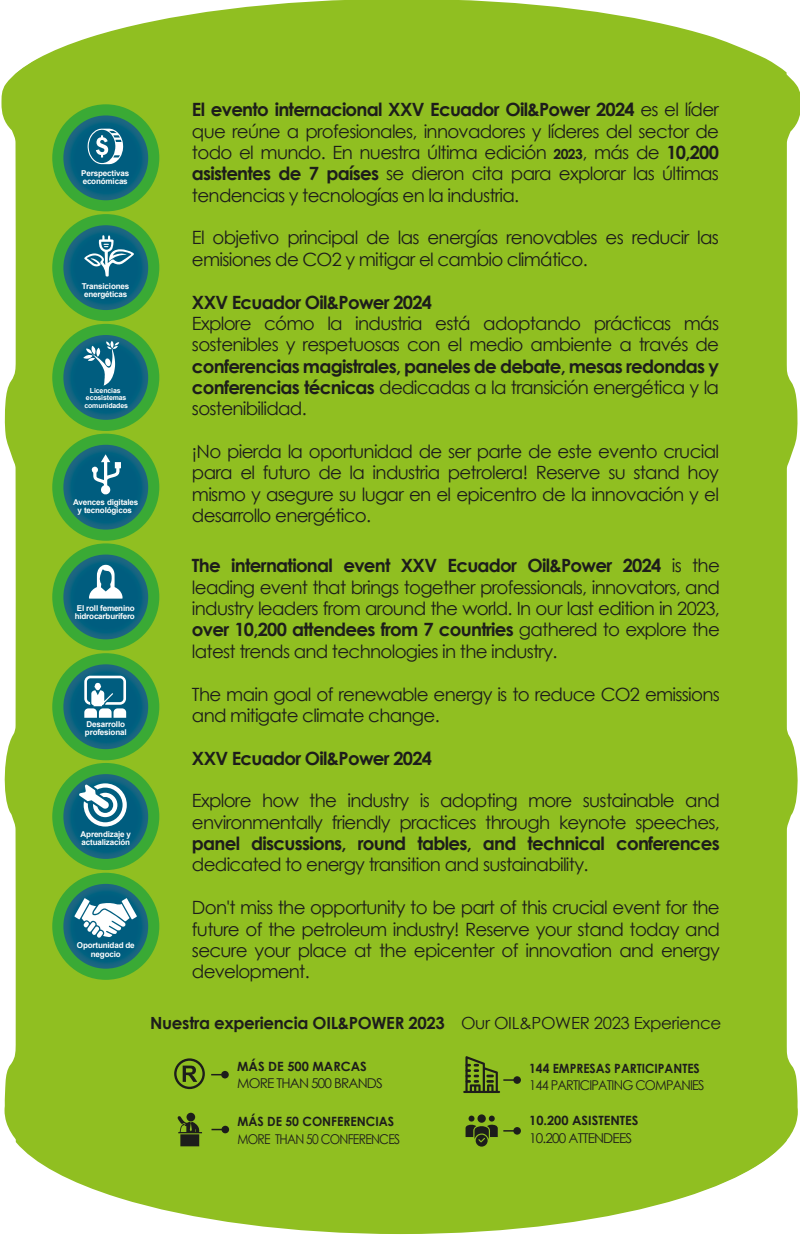
<style>
.page{position:relative;width:800px;height:1235px;background:#fff}
.page>*{position:absolute;margin:0;border:0;box-sizing:border-box;transform-origin:0 0}
.t1{font:18.3px/21.3px "Century Gothic";letter-spacing:-.04em;color:#1d1d1b;text-align:justify}
.t2{font:700 18.3px/21.3px "Century Gothic";letter-spacing:-.04em;color:#1d1d1b;text-align:justify}
.t3{font:700 16.8px "Century Gothic";letter-spacing:-.02em;color:#1d1d1b}
.t4{font:13.5px "Century Gothic";letter-spacing:-.06em;color:#1d1d1b}
.t5{font:13.5px "Century Gothic";letter-spacing:-.06em;color:#1d1d1b;scale:.94 1}
.t6{font:13.5px "Century Gothic";letter-spacing:-.06em;color:#1d1d1b;scale:.89 1}
.t7{font:700 12.75px "Century Gothic";color:#1d1d1b}
.t8{font:700 12.75px "Century Gothic";color:#1d1d1b;scale:.94 1}
.t9{font:700 12.75px "Century Gothic";color:#1d1d1b;scale:.95 1}
.t10{font:700 8.1px/8.6px "Arial";letter-spacing:-.02em;color:#fff}
.t11{font:700 7.05px/7.4px "Arial";letter-spacing:-.02em;color:#fff;text-align:center}
.s1{font-weight:700}
.s2{font-weight:700;font-size:13.8px}
.s3{font-weight:400}
</style>
<div class="page">
<div style="left:1px;top:0;width:786px;height:1232px;background:#90bf21"></div>
<svg style="left:174px;top:1058px;width:31px;height:31px"></svg>
<div style="left:221px;top:1071px;width:8px;height:7px;background:#1d1d1b;border-radius:50%"></div>
<svg style="left:211px;top:1128px;width:11px;height:2px"></svg>
<div style="left:222px;top:1125px;width:7px;height:8px;background:#1d1d1b;border-radius:50%"></div>
<svg style="left:177px;top:1116px;width:25px;height:30px"></svg>
<div style="left:186px;top:1112px;width:9px;height:9px;background:#1d1d1b;border-radius:50%"></div>
<svg style="left:466px;top:1115px;width:48px;height:31px"></svg>
<div style="left:513px;top:1127px;width:8px;height:7px;background:#1d1d1b;border-radius:50%"></div>
<svg style="left:463px;top:1056px;width:51px;height:37px;background:#6f901f"></svg>
<div style="left:513px;top:1076px;width:8px;height:7px;background:#1d1d1b;border-radius:50%"></div>
<div style="left:52px;top:543px;width:107px;height:107px;background:#3aaa35;border-radius:50%"></div>
<svg style="left:63px;top:554px;width:85px;height:85px;background:#0a627f"></svg>
<svg style="left:89px;top:564px;width:34px;height:34px"></svg>
<div style="left:52px;top:434px;width:107px;height:107px;background:#3aaa35;border-radius:50%"></div>
<svg style="left:63px;top:445px;width:85px;height:84px;background:#08617f"></svg>
<svg style="left:91px;top:454px;width:30px;height:40px"></svg>
<div style="left:52px;top:324px;width:107px;height:107px;background:#3aaa35;border-radius:50%"></div>
<svg style="left:63px;top:335px;width:85px;height:85px;background:#09617e"></svg>
<svg style="left:83px;top:341px;width:36px;height:44px;background:#40859e"></svg>
<div style="left:52px;top:214px;width:107px;height:107px;background:#3aaa35;border-radius:50%"></div>
<svg style="left:63px;top:225px;width:85px;height:85px;background:#0b627e"></svg>
<svg style="left:84px;top:235px;width:50px;height:41px;background:#3b829c"></svg>
<div style="left:52px;top:104px;width:107px;height:107px;background:#3aaa35;border-radius:50%"></div>
<svg style="left:63px;top:115px;width:85px;height:85px;background:#09617e"></svg>
<svg style="left:88px;top:129px;width:35px;height:35px"></svg>
<div style="left:52px;top:653px;width:107px;height:107px;background:#3aaa35;border-radius:50%"></div>
<svg style="left:63px;top:664px;width:85px;height:85px;background:#0a627e"></svg>
<svg style="left:84px;top:675px;width:42px;height:43px;background:#77a8ba"></svg>
<div style="left:52px;top:763px;width:107px;height:107px;background:#3aaa35;border-radius:50%"></div>
<svg style="left:63px;top:774px;width:85px;height:85px;background:#0b627e"></svg>
<svg style="left:79px;top:783px;width:48px;height:43px;background:#73a6b8"></svg>
<div style="left:52px;top:872px;width:107px;height:108px;background:#3aaa35;border-radius:50%"></div>
<svg style="left:63px;top:884px;width:85px;height:84px;background:#0b627f"></svg>
<svg style="left:74px;top:898px;width:63px;height:40px;background:#82afbf"></svg>
<p class="t10" style="left:81px;top:169px;width:49px">Perspectivas económicas</p>
<p class="t10" style="left:82px;top:282px;width:49px">Transiciones energéticas</p>
<p class="t11" style="left:84px;top:387px;width:45px">Licencias ecosistemas comunidades</p>
<p class="t10" style="left:73px;top:497px;width:67px;text-align:center">Avences digitales y tecnológicos</p>
<p class="t10" style="left:75px;top:603px;width:62px">El roll femenino hidrocarburífero</p>
<p class="t10" style="left:85px;top:720px;width:43px">Desarrollo profesional</p>
<p class="t10" style="left:81px;top:829px;width:52px">Aprendizaje y actualización</p>
<p class="t10" style="left:77px;top:941px;width:59px;text-align:center">Oportunidad de negocio</p>
<p class="t1" style="left:192px;top:99px;width:529px"><span class="s1">El evento internacional XXV Ecuador Oil&amp;Power 2024</span> es el líder que reúne a profesionales, innovadores y líderes del sector de todo el mundo. En nuestra última edición <span class="s2">2023</span>, más de <span class="s1">10,200 asistentes de 7 países</span> se dieron cita para explorar las últimas tendencias y tecnologías en la industria.</p>
<p class="t1" style="left:192px;top:227px;width:528px">El objetivo principal de las energías renovables es reducir las emisiones de CO2 y mitigar el cambio climático.</p>
<p class="t2" style="left:192px;top:290px;width:242px">XXV Ecuador Oil&amp;Power 2024</p>
<p class="t1" style="left:192px;top:312px;width:529px">Explore cómo la industria está adoptando prácticas más sostenibles y respetuosas con el medio ambiente a través de</p>
<p class="t2" style="left:192px;top:354px;width:529px">conferencias magistrales, paneles de debate, mesas redondas y conferencias técnicas <span class="s3">dedicadas a la transición energética y la sostenibilidad.</span></p>
<p class="t1" style="left:192px;top:440px;width:529px">¡No pierda la oportunidad de ser parte de este evento crucial para el futuro de la industria petrolera! Reserve su stand hoy mismo y asegure su lugar en el epicentro de la innovación y el desarrollo energético.</p>
<p class="t1" style="left:192px;top:555px;width:529px"><span class="s1">The international event XXV Ecuador Oil&amp;Power 2024</span> is the leading event that brings together professionals, innovators, and industry leaders from around the world. In our last edition in 2023, <span class="s1">over 10,200 attendees from 7 countries</span> gathered to explore the latest trends and technologies in the industry.</p>
<p class="t1" style="left:192px;top:683px;width:529px">The main goal of renewable energy is to reduce CO2 emissions and mitigate climate change.</p>
<p class="t2" style="left:192px;top:746px;width:242px">XXV Ecuador Oil&amp;Power 2024</p>
<p class="t1" style="left:192px;top:790px;width:529px">Explore how the industry is adopting more sustainable and environmentally friendly practices through keynote speeches,</p>
<p class="t2" style="left:192px;top:832px;width:529px">panel discussions, round tables, and technical conferences</p>
<p class="t1" style="left:192px;top:854px;width:398px">dedicated to energy transition and sustainability.</p>
<p class="t1" style="left:192px;top:896px;width:529px">Don't miss the opportunity to be part of this crucial event for the future of the petroleum industry! Reserve your stand today and secure your place at the epicenter of innovation and energy development.</p>
<p class="t3" style="left:150px;top:1010px;width:573px">Nuestra experiencia OIL&amp;POWER 2023 <span class="s3">Our OIL&amp;POWER 2023 Experience</span></p>
<p class="t7" style="left:237px;top:1056px;width:131px">MÁS DE 500 MARCAS</p>
<p class="t4" style="left:237px;top:1074px;width:147px">MORE THAN 500 BRANDS</p>
<p class="t9" style="left:237px;top:1112px;width:167px">MÁS DE 50 CONFERENCIAS</p>
<p class="t6" style="left:237px;top:1130px;width:184px">MORE THAN 50 CONFERENCES</p>
<p class="t8" style="left:529px;top:1059px;width:183px">144 EMPRESAS PARTICIPANTES</p>
<p class="t5" style="left:529px;top:1076px;width:188px">144 PARTICIPATING COMPANIES</p>
<p class="t7" style="left:529px;top:1111px;width:111px">10.200 ASISTENTES</p>
<p class="t4" style="left:529px;top:1128px;width:104px">10.200 ATTENDEES</p>
</div>
